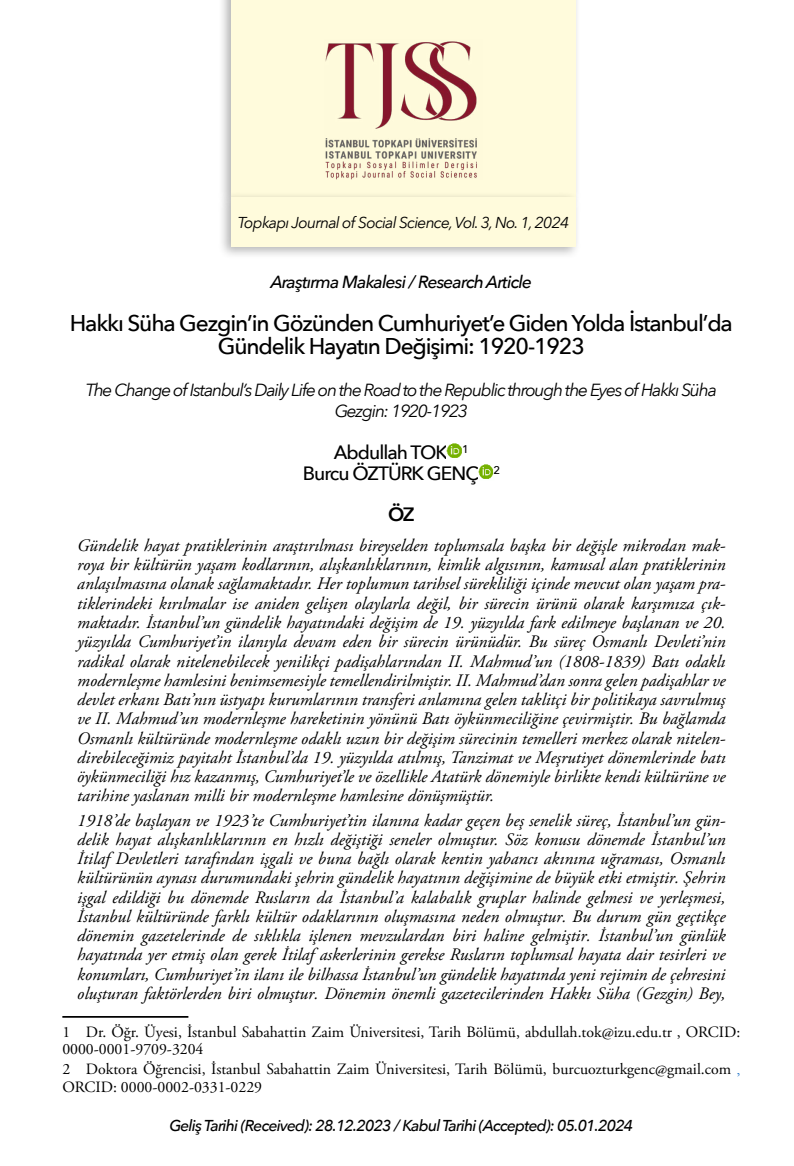
<style>
.page{position:relative;width:794px;height:1166px;background:#fff}
.page>*{position:absolute;margin:0;border:0;box-sizing:border-box;transform-origin:0 0}
.t1{font:500 22.75px/22.8px "Avenir Next";letter-spacing:-.05em;color:#000;text-align:center}
.t2{font:500 19.25px/21px "Avenir Next";letter-spacing:-.05em;color:#000;text-align:center}
.t3{font:600 19.25px "Avenir Next";color:#000}
.t4{font:italic 17.5px/19.2px "Adobe Garamond Pro";color:#000;text-align:justify}
.t5{font:italic 17.5px/21px "Avenir Next";letter-spacing:-.07em;color:#000;text-align:center}
.t6{font:italic 500 17.5px "Avenir Next";letter-spacing:-.05em;color:#000}
.t7{font:15.75px/17.5px "Adobe Garamond Pro";color:#000}
.t8{font:italic 500 15.75px "Avenir Next";letter-spacing:-.05em;color:#000}
.t9{font:italic 15.75px "Avenir Next";letter-spacing:-.05em;color:#000}
.s1{font-family:"Times New Roman";font-size:14px;color:#0563c1}
</style>
<div class="page">
<div style="left:217px;top:0;width:364px;height:209px;background:#000;opacity:.3"></div>
<div style="left:231px;top:0;width:344px;height:196px;background:#fffbdc"></div>
<div style="left:217px;top:191px;width:364px;height:69px;background:#000;opacity:.3"></div>
<div style="left:231px;top:197px;width:344px;height:50px;background:#fffbdc"></div>
<img style="left:447px;top:443px;width:15px;height:15px">
<img style="left:478px;top:464px;width:16px;height:15px">
<hr style="left:62px;top:1016px;width:126px;height:2px;background:#000">
<img style="left:325px;top:41px;width:152px;height:138px">
<p class="t9" style="left:238px;top:209px;width:333px">Topkapı Journal of Social Science, Vol. 3, No. 1, 2024</p>
<p class="t6" style="left:271px;top:267px;width:263px">Araştırma Makalesi / Research Article</p>
<h1 class="t1" style="left:70px;top:311px;width:664px">Hakkı Süha Gezgin’in Gözünden Cumhuriyet’e Giden Yolda İstanbul’da<br>Gündelik Hayatın Değişimi: 1920-1923</h1>
<p class="t5" style="left:86px;top:379px;width:633px">The Change of Istanbul’s Daily Life on the Road to the Republic through the Eyes of Hakkı Süha<br>Gezgin: 1920-1923</p>
<p class="t2" style="left:303px;top:441px;width:199px">Abdullah TOK <sup>1<br></sup>Burcu ÖZTÜRK GENÇ <sup>2</sup></p>
<p class="t3" style="left:388px;top:498px;width:28px">ÖZ</p>
<p class="t4" style="left:77px;top:536px;width:650px">Gündelik hayat pratiklerinin araştırılması bireyselden toplumsala başka bir değişle mikrodan mak&shy;roya bir kültürün yaşam kodlarının, alışkanlıklarının, kimlik algısının, kamusal alan pratiklerinin anlaşılmasına olanak sağlamaktadır. Her toplumun tarihsel sürekliliği içinde mevcut olan yaşam pra&shy;tiklerindeki kırılmalar ise aniden gelişen olaylarla değil, bir sürecin ürünü olarak karşımıza çık&shy;maktadır. İstanbul’un gündelik hayatındaki değişim de 19. yüzyılda fark edilmeye başlanan ve 20. yüzyılda Cumhuriyet’in ilanıyla devam eden bir sürecin ürünüdür. Bu süreç Osmanlı Devleti’nin radikal olarak nitelenebilecek yenilikçi padişahlarından II. Mahmud’un (1808-1839) Batı odaklı modernleşme hamlesini benimsemesiyle temellendirilmiştir. II. Mahmud’dan sonra gelen padişahlar ve devlet erkanı Batı’nın üstyapı kurumlarının transferi anlamına gelen taklitçi bir politikaya savrulmuş ve II. Mahmud’un modernleşme hareketinin yönünü Batı öykünmeciliğine çevirmiştir. Bu bağlamda Osmanlı kültüründe modernleşme odaklı uzun bir değişim sürecinin temelleri merkez olarak nitelen&shy;direbileceğimiz payitaht İstanbul’da 19. yüzyılda atılmış, Tanzimat ve Meşrutiyet dönemlerinde batı öykünmeciliği hız kazanmış, Cumhuriyet’le ve özellikle Atatürk dönemiyle birlikte kendi kültürüne ve tarihine yaslanan milli bir modernleşme hamlesine dönüşmüştür.</p>
<p class="t4" style="left:77px;top:811px;width:650px">1918’de başlayan ve 1923’te Cumhuriyet’tin ilanına kadar geçen beş senelik süreç, İstanbul’un gün&shy;delik hayat alışkanlıklarının en hızlı değiştiği seneler olmuştur. Söz konusu dönemde İstanbul’un İtilaf Devletleri tarafından işgali ve buna bağlı olarak kentin yabancı akınına uğraması, Osmanlı kültürünün aynası durumundaki şehrin gündelik hayatının değişimine de büyük etki etmiştir. Şehrin işgal edildiği bu dönemde Rusların da İstanbul’a kalabalık gruplar halinde gelmesi ve yerleşmesi, İstanbul kültüründe farklı kültür odaklarının oluşmasına neden olmuştur. Bu durum gün geçtikçe dönemin gazetelerinde de sıklıkla işlenen mevzulardan biri haline gelmiştir. İstanbul’un günlük hayatında yer etmiş olan gerek İtilaf askerlerinin gerekse Rusların toplumsal hayata dair tesirleri ve konumları, Cumhuriyet’in ilanı ile bilhassa İstanbul’un gündelik hayatında yeni rejimin de çehresini oluşturan faktörlerden biri olmuştur. Dönemin önemli gazetecilerinden Hakkı Süha (Gezgin) Bey,</p>
<p class="t7" style="left:62px;top:1023px;width:679px">1 Dr. Öğr. Üyesi, İstanbul Sabahattin Zaim Üniversitesi, Tarih Bölümü, abdullah.tok@izu.edu.tr , ORCID:<br>0000-0001-9709-3204</p>
<p class="t7" style="left:62px;top:1061px;width:679px">2 Doktora Öğrencisi, İstanbul Sabahattin Zaim Üniversitesi, Tarih Bölümü, burcuozturkgenc@gmail.com <span class="s1">,<br></span>ORCID: 0000-0002-0331-0229</p>
<p class="t8" style="left:169px;top:1111px;width:465px">Geliş Tarihi (Received): 28.12.2023 / Kabul Tarihi (Accepted): 05.01.2024</p>
</div>
